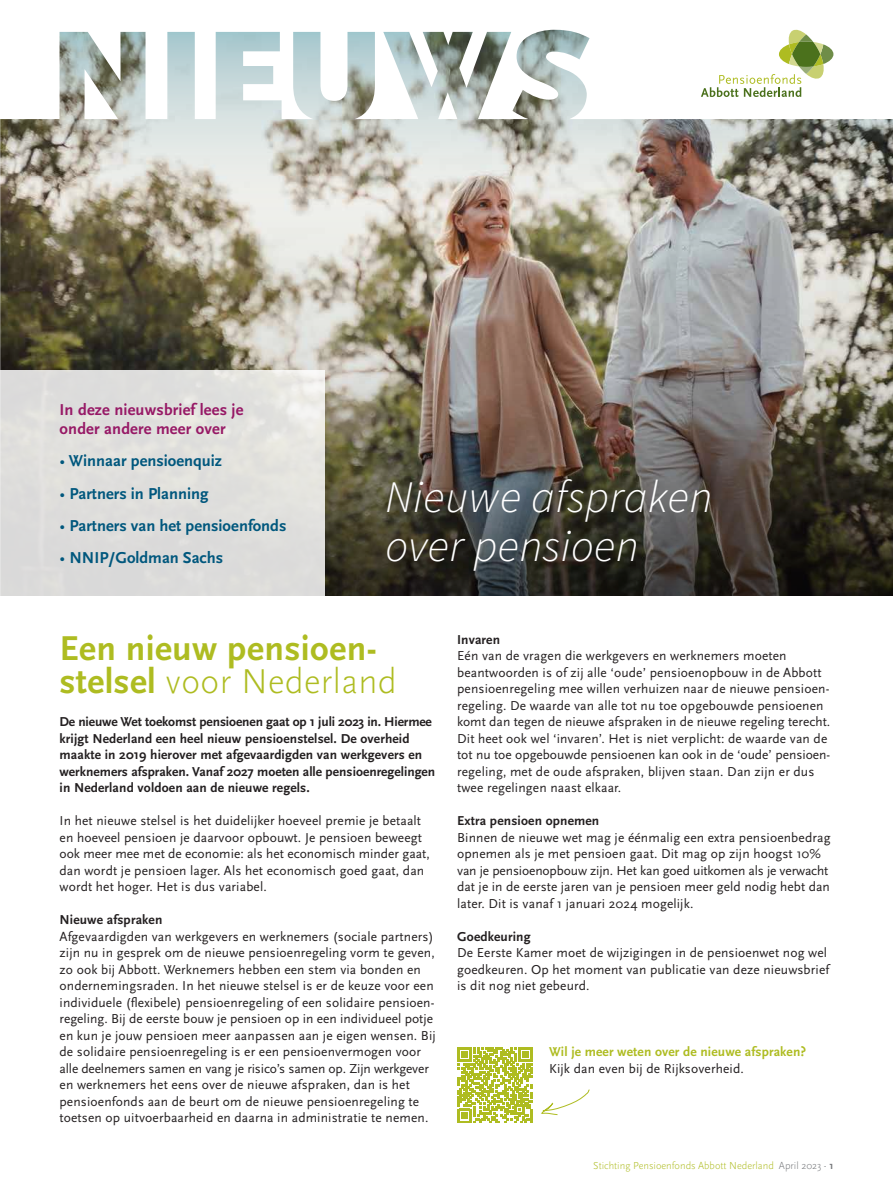
<style>
.page{position:relative;width:893px;height:1191px;background:#fff}
.page>*{position:absolute;margin:0;border:0;box-sizing:border-box;transform-origin:0 0}
.t1{font:italic 300 45px/49.5px "Source Sans Pro";letter-spacing:.01em;color:#fff}
.t2{font:700 36px/33px "Scala Sans Pro";letter-spacing:.01em;color:#aebc21}
.t3{font:700 16.5px "Scala Sans Pro";color:#00577d}
.t4{font:700 16.5px/19.5px "Scala Sans Pro";letter-spacing:.01em;color:#971966}
.t5{font:13.5px/16.5px "Scala Sans Pro";letter-spacing:.01em;color:#231f20}
.t6{font:700 13.5px/16.5px "Scala Sans Pro";letter-spacing:.01em;color:#231f20}
.t7{font:700 13.5px "Scala Sans Pro";letter-spacing:.01em;color:#aebc21}
.t8{font:300 10.5px "Scala Sans Pro";color:#aebc21}
.s1{font-weight:400}
.s2{font-weight:300}
.s3{color:#76787b}
.s4{font-weight:700;color:#76787b}
</style>
<div class="page">
<img style="left:0;top:119px;width:893px;height:476px">
<svg style="left:59px;top:29px;width:775px;height:90px"></svg>
<svg style="left:701px;top:29px;width:132px;height:68px"></svg>
<svg style="left:0;top:370px;width:325px;height:226px;background:#dfdedc"></svg>
<svg style="left:457px;top:1047px;width:133px;height:75px"></svg>
<p class="t4" style="left:60px;top:400px;width:185px">In deze nieuwsbrief lees je onder andere meer over</p>
<p class="t3" style="left:60px;top:451px;width:164px"><span class="s1">•</span> Winnaar pensioenquiz</p>
<p class="t3" style="left:60px;top:484px;width:150px"><span class="s1">•</span> Partners in Planning</p>
<p class="t3" style="left:60px;top:516px;width:228px"><span class="s1">•</span> Partners van het pensioenfonds</p>
<p class="t3" style="left:60px;top:548px;width:165px"><span class="s1">•</span> NNIP/Goldman Sachs</p>
<h1 class="t1" style="left:386px;top:472px;width:328px">Nieuwe afspraken over pensioen</h1>
<h2 class="t2" style="left:60px;top:632px;width:339px">Een nieuw pensioen&shy;stelsel <span class="s2">voor Nederland</span></h2>
<p class="t6" style="left:60px;top:713px;width:377px">De nieuwe Wet toekomst pensioenen gaat op 1 juli 2023 in. Hiermee krijgt Nederland een heel nieuw pensioenstelsel. De overheid maakte in 2019 hierover met afgevaardigden van werkgevers en werknemers afspraken. Vanaf 2027 moeten alle pensioenregelingen in Nederland voldoen aan de nieuwe regels.</p>
<p class="t5" style="left:60px;top:812px;width:372px">In het nieuwe stelsel is het duidelijker hoeveel premie je betaalt en hoeveel pensioen je daarvoor opbouwt. Je pensioen beweegt ook meer mee met de economie: als het economisch minder gaat, dan wordt je pensioen lager. Als het economisch goed gaat, dan wordt het hoger. Het is dus variabel.</p>
<p class="t6" style="left:60px;top:911px;width:104px">Nieuwe afspraken</p>
<p class="t5" style="left:60px;top:928px;width:378px">Afgevaardigden van werkgevers en werknemers (sociale partners) zijn nu in gesprek om de nieuwe pensioenregeling vorm te geven, zo ook bij Abbott. Werknemers hebben een stem via bonden en ondernemingsraden. In het nieuwe stelsel is er de keuze voor een individuele (flexibele) pensioenregeling of een solidaire pensioen&shy;regeling. Bij de eerste bouw je pensioen op in een individueel potje en kun je jouw pensioen meer aanpassen aan je eigen wensen. Bij de solidaire pensioenregeling is er een pensioenvermogen voor alle deelnemers samen en vang je risico’s samen op. Zijn werkgever en werknemers het eens over de nieuwe afspraken, dan is het pensioenfonds aan de beurt om de nieuwe pensioenregeling te toetsen op uitvoerbaarheid en daarna in administratie te nemen.</p>
<p class="t6" style="left:457px;top:631px;width:44px">Invaren</p>
<p class="t5" style="left:457px;top:647px;width:375px">Eén van de vragen die werkgevers en werknemers moeten beantwoorden is of zij alle ‘oude’ pensioenopbouw in de Abbott pensioenregeling mee willen verhuizen naar de nieuwe pensioen&shy;regeling. De waarde van alle tot nu toe opgebouwde pensioenen komt dan tegen de nieuwe afspraken in de nieuwe regeling terecht.<br>Dit heet ook wel ‘invaren’. Het is niet verplicht: de waarde van de tot nu toe opgebouwde pensioenen kan ook in de ‘oude’ pensioen&shy;regeling, met de oude afspraken, blijven staan. Dan zijn er dus twee regelingen naast elkaar.</p>
<p class="t6" style="left:457px;top:812px;width:144px">Extra pensioen opnemen</p>
<p class="t5" style="left:457px;top:829px;width:375px">Binnen de nieuwe wet mag je éénmalig een extra pensioenbedrag opnemen als je met pensioen gaat. Dit mag op zijn hoogst 10% van je pensioenopbouw zijn. Het kan goed uitkomen als je verwacht dat je in de eerste jaren van je pensioen meer geld nodig hebt dan later. Dit is vanaf 1 januari 2024 mogelijk.</p>
<p class="t6" style="left:457px;top:928px;width:75px">Goedkeuring</p>
<p class="t5" style="left:457px;top:944px;width:374px">De Eerste Kamer moet de wijzigingen in de pensioenwet nog wel goedkeuren. Op het moment van publicatie van deze nieuwsbrief is dit nog niet gebeurd.</p>
<p class="t7" style="left:549px;top:1044px;width:259px">Wil je meer weten over de nieuwe afspraken?</p>
<p class="t5" style="left:549px;top:1060px;width:196px">Kijk dan even bij de Rijksoverheid.</p>
<p class="t8" style="left:593px;top:1159px;width:242px">Stichting Pensioenfonds Abbott Nederland <span class="s3">April 2023 -</span> <span class="s4">1</span></p>
</div>
